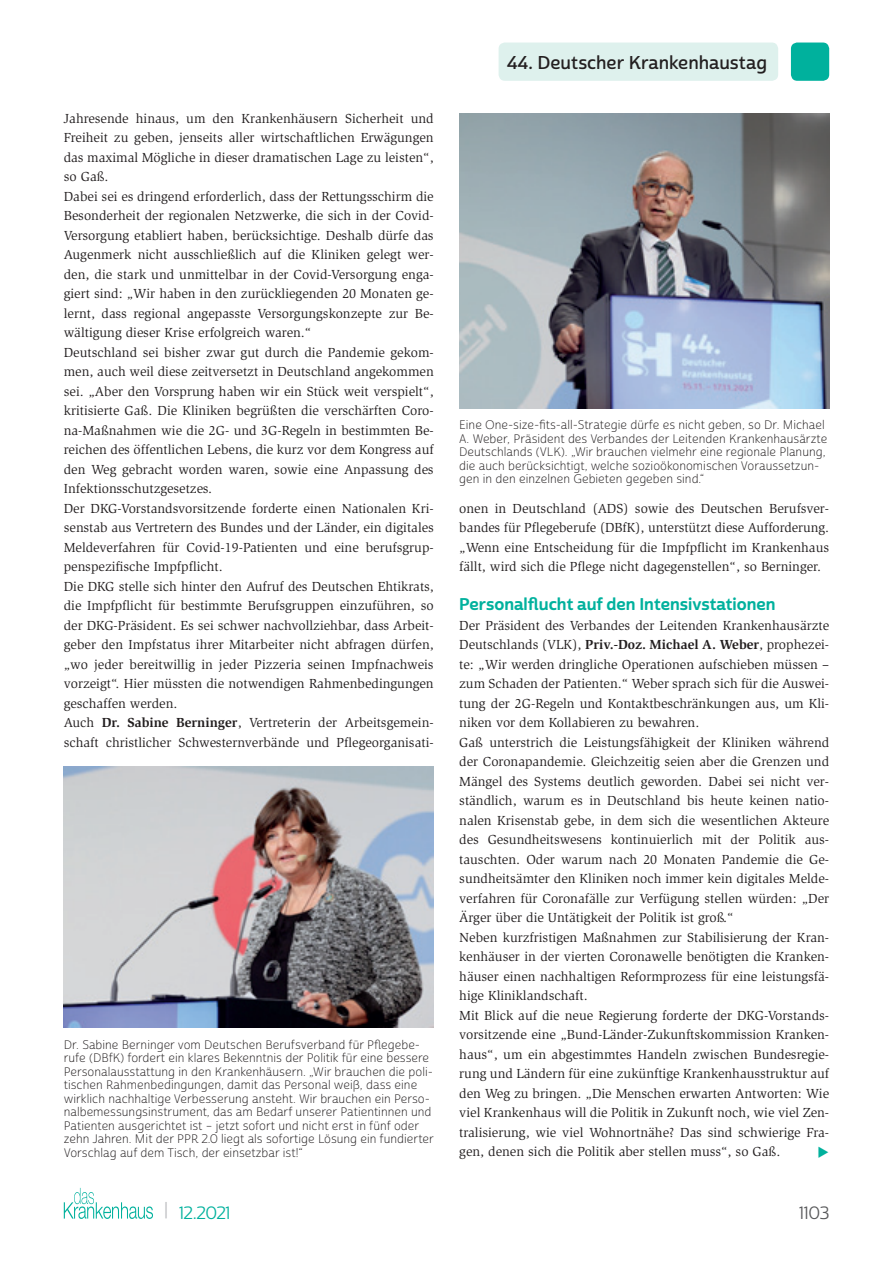
<style>
.page{position:relative;width:893px;height:1263px;background:#fff}
.page>*{position:absolute;margin:0;border:0;box-sizing:border-box;transform-origin:0 0}
.t1{font:18px "Cabrito Sans Nor Dem";color:#231f20}
.t2{font:17.25px "Cabrito Sans Nor Reg";color:#00b19d}
.t3{font:17.25px "Cabrito Sans Nor Reg";color:#57585a}
.t4{font:16.5px "Cabrito Sans Nor Bol";color:#00b19d}
.t5{font:13.5px/19.5px "Slimbach Std";color:#231f20}
.t6{font:12px/13.5px "Cabrito Sans Nor Lig";color:#231f20}
.s1{font-weight:700}
.s2{font-size:18.9px;color:#bcbdc0}
</style>
<div class="page">
<svg style="left:64px;top:1188px;width:89px;height:31px"></svg>
<div style="left:791px;top:43px;width:38px;height:38px;background:#00b19d;border-radius:6px"></div>
<div style="left:499px;top:43px;width:279px;height:38px;background:#def1ed;border-radius:6px"></div>
<img style="left:64px;top:766px;width:370px;height:261px">
<img style="left:459px;top:113px;width:370px;height:296px">
<p class="t5" style="left:64px;top:109px;width:371px">Jahresende hinaus, um den Krankenhäusern Sicherheit und Freiheit zu geben, jenseits aller wirtschaftlichen Erwägungen das maximal Mögliche in dieser dramatischen Lage zu leisten“, so Gaß.<br>Dabei sei es dringend erforderlich, dass der Rettungsschirm die Besonderheit der regionalen Netzwerke, die sich in der Covid-Versorgung etabliert haben, berücksichtige. Deshalb dürfe das Augenmerk nicht ausschließlich auf die Kliniken gelegt wer&shy;den, die stark und unmittelbar in der Covid-Versorgung enga&shy;giert sind: „Wir haben in den zurückliegenden 20 Monaten ge&shy;lernt, dass regional angepasste Versorgungskonzepte zur Be&shy;wältigung dieser Krise erfolgreich waren.“<br>Deutschland sei bisher zwar gut durch die Pandemie gekom&shy;men, auch weil diese zeitversetzt in Deutschland angekommen sei. „Aber den Vorsprung haben wir ein Stück weit verspielt“, kritisierte Gaß. Die Kliniken begrüßten die verschärften Coro&shy;na-Maßnahmen wie die 2G- und 3G-Regeln in bestimmten Be&shy;reichen des öffentlichen Lebens, die kurz vor dem Kongress auf den Weg gebracht worden waren, sowie eine Anpassung des Infektionsschutzgesetzes.<br>Der DKG-Vorstandsvorsitzende forderte einen Nationalen Kri&shy;senstab aus Vertretern des Bundes und der Länder, ein digitales Meldeverfahren für Covid-19-Patienten und eine berufsgrup&shy;penspezifische Impfpflicht.<br>Die DKG stelle sich hinter den Aufruf des Deutschen Ehtikrats, die Impfpflicht für bestimmte Berufsgruppen einzuführen, so der DKG-Präsident. Es sei schwer nachvollziehbar, dass Arbeit&shy;geber den Impfstatus ihrer Mitarbeiter nicht abfragen dürfen, „wo jeder bereitwillig in jeder Pizzeria seinen Impfnachweis vorzeigt“. Hier müssten die notwendigen Rahmenbedingungen geschaffen werden.<br>Auch <span class="s1">Dr. Sabine Berninger</span>, Vertreterin der Arbeitsgemein&shy;schaft christlicher Schwesternverbände und Pflegeorganisati-</p>
<p class="t6" style="left:64px;top:1038px;width:372px">Dr. Sabine Berninger vom Deutschen Berufsverband für Pflegebe&shy;rufe (DBfK) fordert ein klares Bekenntnis der Politik für eine bessere Personalausstattung in den Krankenhäusern. „Wir brauchen die poli&shy;tischen Rahmenbedingungen, damit das Personal weiß, dass eine wirklich nachhaltige Verbesserung ansteht. Wir brauchen ein Perso&shy;nalbemessungsinstrument, das am Bedarf unserer Patientinnen und Patienten ausgerichtet ist – jetzt sofort und nicht erst in fünf oder zehn Jahren. Mit der PPR 2.0 liegt als sofortige Lösung ein fundierter Vorschlag auf dem Tisch, der einsetzbar ist!“</p>
<h1 class="t1" style="left:507px;top:51px;width:262px">44. Deutscher Krankenhaustag</h1>
<p class="t6" style="left:459px;top:419px;width:370px">Eine One-size-fits-all-Strategie dürfe es nicht geben, so Dr. Michael A. Weber, Präsident des Verbandes der Leitenden Krankenhausärzte Deutschlands (VLK). „Wir brauchen vielmehr eine regionale Planung, die auch berücksichtigt, welche sozioökonomischen Voraussetzun&shy;gen in den einzelnen Gebieten gegeben sind.“</p>
<p class="t5" style="left:459px;top:499px;width:371px;text-align:justify">onen in Deutschland (ADS) sowie des Deutschen Berufsver&shy;bandes für Pflegeberufe (DBfK), unterstützt diese Aufforderung. „Wenn eine Entscheidung für die Impfpflicht im Krankenhaus fällt, wird sich die Pflege nicht dagegenstellen“, so Berninger.</p>
<p class="t4" style="left:459px;top:594px;width:318px">Personalflucht auf den Intensivstationen</p>
<p class="t5" style="left:459px;top:616px;width:371px">Der Präsident des Verbandes der Leitenden Krankenhausärzte Deutschlands (VLK), <span class="s1">Priv.-Doz. Michael A. Weber</span>, prophezei&shy;te: „Wir werden dringliche Operationen aufschieben müssen – zum Schaden der Patienten.“ Weber sprach sich für die Auswei&shy;tung der 2G-Regeln und Kontaktbeschränkungen aus, um Kli&shy;niken vor dem Kollabieren zu bewahren.<br>Gaß unterstrich die Leistungsfähigkeit der Kliniken während der Coronapandemie. Gleichzeitig seien aber die Grenzen und Mängel des Systems deutlich geworden. Dabei sei nicht ver&shy;ständlich, warum es in Deutschland bis heute keinen natio&shy;nalen Krisenstab gebe, in dem sich die wesentlichen Akteure des Gesundheitswesens kontinuierlich mit der Politik aus&shy;tauschten. Oder warum nach 20 Monaten Pandemie die Ge&shy;sundheitsämter den Kliniken noch immer kein digitales Melde&shy;verfahren für Coronafälle zur Verfügung stellen würden: „Der Ärger über die Untätigkeit der Politik ist groß.“<br>Neben kurzfristigen Maßnahmen zur Stabilisierung der Kran&shy;kenhäuser in der vierten Coronawelle benötigten die Kranken&shy;häuser einen nachhaltigen Reformprozess für eine leistungsfä&shy;hige Kliniklandschaft.<br>Mit Blick auf die neue Regierung forderte der DKG-Vorstands&shy;vorsitzende eine „Bund-Länder-Zukunftskommission Kranken&shy;haus“, um ein abgestimmtes Handeln zwischen Bundesregie&shy;rung und Ländern für eine zukünftige Krankenhausstruktur auf den Weg zu bringen. „Die Menschen erwarten Antworten: Wie viel Krankenhaus will die Politik in Zukunft noch, wie viel Zen&shy;tralisierung, wie viel Wohnortnähe? Das sind schwierige Fra&shy;gen, denen sich die Politik aber stellen muss“, so Gaß.</p>
<p class="t2" style="left:164px;top:1202px;width:67px"><span class="s2">|</span> 12.2021</p>
<p class="t3" style="left:799px;top:1202px;width:31px">1103</p>
</div>
